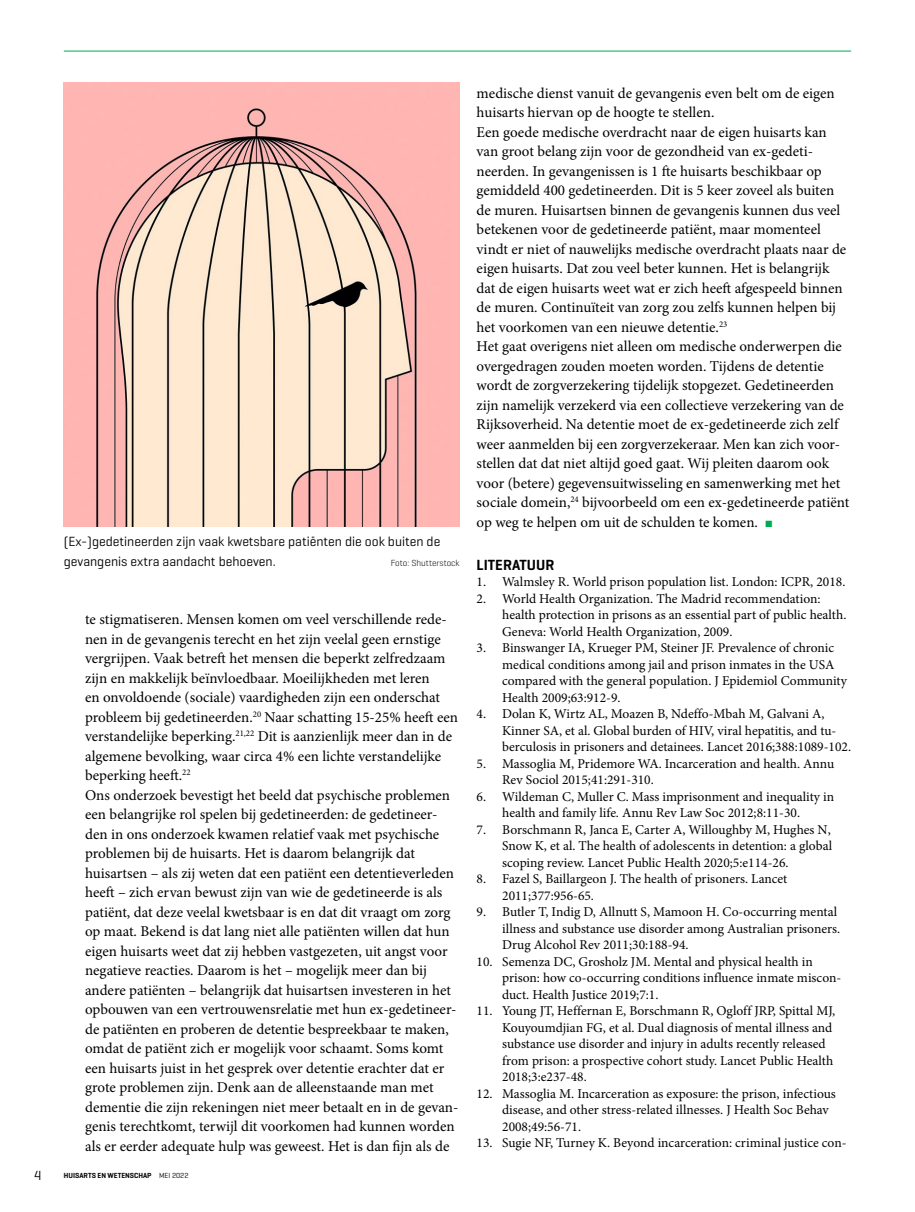
<style>
.page{position:relative;width:915px;height:1212px;background:#fff}
.page>*{position:absolute;margin:0;border:0;box-sizing:border-box;transform-origin:0 0}
.Para_broodtekst{font:15px/19.5px "Minion Pro";color:#000}
.Bibliography_Heading{font:600 15px "Geogrotesque";color:#000}
.t1{font:13.5px/16.5px "Minion Pro";color:#000}
.Image_Caption_figuur{font:13.5px/19.5px "Geogrotesque";color:#000}
.Image_Caption_figuur-2{font:300 9px "Geogrotesque";color:#000}
.t2{font:600 7.5px "Geogrotesque";color:#000}
.t3{font:7.5px "Geogrotesque";color:#000}
.s1{font-weight:400}
.s2{color:#00aa4e}
</style>
<div class="page">
<hr style="left:64px;top:51px;width:786px;height:1px;background:#00aa4e">
<img style="left:64px;top:83px;width:395px;height:444px">
<p class="Image_Caption_figuur" style="left:64px;top:532px;width:378px">(Ex-)gedetineerden zijn vaak kwetsbare patiënten die ook buiten de gevangenis extra aandacht behoeven.</p>
<p class="Image_Caption_figuur-2" style="left:390px;top:557px;width:70px">Foto: Shutterstock</p>
<p class="Para_broodtekst" style="left:85px;top:610px;width:374px">te stigmatiseren. Mensen komen om veel verschillende rede&shy;nen in de gevangenis terecht en het zijn veelal geen ernstige vergrijpen. Vaak betreft het mensen die beperkt zelfredzaam zijn en makkelijk beïnvloedbaar. Moeilijkheden met leren<br>en onvoldoende (sociale) vaardigheden zijn een onderschat probleem bij gedetineerden.<sup>20</sup> Naar schatting 15-25% heeft een verstandelijke beperking.<sup>21,22</sup> Dit is aanzienlijk meer dan in de algemene bevolking, waar circa 4% een lichte verstandelijke beperking heeft.<sup>22</sup></p>
<p class="Para_broodtekst" style="left:85px;top:785px;width:375px">Ons onderzoek bevestigt het beeld dat psychische problemen een belangrijke rol spelen bij gedetineerden: de gedetineer&shy;den in ons onderzoek kwamen relatief vaak met psychische problemen bij de huisarts. Het is daarom belangrijk dat huisartsen – als zij weten dat een patiënt een detentieverleden heeft – zich ervan bewust zijn van wie de gedetineerde is als patiënt, dat deze veelal kwetsbaar is en dat dit vraagt om zorg op maat. Bekend is dat lang niet alle patiënten willen dat hun eigen huisarts weet dat zij hebben vastgezeten, uit angst voor negatieve reacties. Daarom is het – mogelijk meer dan bij andere patiënten – belangrijk dat huisartsen investeren in het opbouwen van een vertrouwensrelatie met hun ex-gedetineer&shy;de patiënten en proberen de detentie bespreekbaar te maken, omdat de patiënt zich er mogelijk voor schaamt. Soms komt een huisarts juist in het gesprek over detentie erachter dat er grote problemen zijn. Denk aan de alleenstaande man met dementie die zijn rekeningen niet meer betaalt en in de gevan&shy;genis terechtkomt, terwijl dit voorkomen had kunnen worden als er eerder adequate hulp was geweest. Het is dan fijn als de</p>
<p class="Image_Caption_figuur" style="left:34px;top:1165px;width:9px">4</p>
<p class="t3" style="left:159px;top:1171px;width:42px">maand 0000</p>
<p class="t2" style="left:64px;top:1171px;width:126px">HUISARTS EN WETENSCHAP <span class="s1">M EI 2022</span></p>
<p class="Para_broodtekst" style="left:476px;top:83px;width:359px">medische dienst vanuit de gevangenis even belt om de eigen huisarts hiervan op de hoogte te stellen.</p>
<p class="Para_broodtekst" style="left:476px;top:122px;width:371px">Een goede medische overdracht naar de eigen huisarts kan van groot belang zijn voor de gezondheid van ex-gedeti&shy;neerden. In gevangenissen is 1 fte huisarts beschikbaar op gemiddeld 400 gedetineerden. Dit is 5 keer zoveel als buiten de muren. Huisartsen binnen de gevangenis kunnen dus veel betekenen voor de gedetineerde patiënt, maar momenteel vindt er niet of nauwelijks medische overdracht plaats naar de eigen huisarts. Dat zou veel beter kunnen. Het is belangrijk dat de eigen huisarts weet wat er zich heeft afgespeeld binnen de muren. Continuïteit van zorg zou zelfs kunnen helpen bij het voorkomen van een nieuwe detentie.<sup>23</sup></p>
<p class="Para_broodtekst" style="left:476px;top:337px;width:374px">Het gaat overigens niet alleen om medische onderwerpen die overgedragen zouden moeten worden. Tijdens de detentie wordt de zorgverzekering tijdelijk stopgezet. Gedetineerden zijn namelijk verzekerd via een collectieve verzekering van de Rijksoverheid. Na detentie moet de ex-gedetineerde zich zelf weer aanmelden bij een zorgverzekeraar. Men kan zich voor&shy;stellen dat dat niet altijd goed gaat. Wij pleiten daarom ook voor (betere) gegevensuitwisseling en samenwerking met het sociale domein,<sup>24</sup> bijvoorbeeld om een ex-gedetineerde patiënt op weg te helpen om uit de schulden te komen. <span class="s2">■</span></p>
<p class="Bibliography_Heading" style="left:476px;top:555px;width:79px">LITERATUUR</p>
<p class="t1" style="left:476px;top:574px;width:370px">1. Walmsley R. World prison population list. London: ICPR, 2018.</p>
<p class="t1" style="left:502px;top:590px;width:345px;text-indent:-26px">2. World Health Organization. The Madrid recommendation: health protection in prisons as an essential part of public health.<br>Geneva: World Health Organization, 2009.</p>
<p class="t1" style="left:502px;top:640px;width:346px;text-indent:-26px">3. Binswanger IA, Krueger PM, Steiner JF. Prevalence of chronic medical conditions among jail and prison inmates in the USA compared with the general population. J Epidemiol Community Health 2009;63:912-9.</p>
<p class="t1" style="left:502px;top:706px;width:350px;text-indent:-26px">4. Dolan K, Wirtz AL, Moazen B, Ndeffo-Mbah M, Galvani A,<br>Kinner SA, et al. Global burden of HIV, viral hepatitis, and tu&shy;berculosis in prisoners and detainees. Lancet 2016;388:1089-102.</p>
<p class="t1" style="left:502px;top:755px;width:333px;text-indent:-26px">5. Massoglia M, Pridemore WA. Incarceration and health. Annu<br>Rev Sociol 2015;41:291-310.</p>
<p class="t1" style="left:502px;top:788px;width:333px;text-indent:-26px">6. Wildeman C, Muller C. Mass imprisonment and inequality in health and family life. Annu Rev Law Soc 2012;8:11-30.</p>
<p class="t1" style="left:502px;top:821px;width:331px;text-align:justify;text-indent:-26px">7. Borschmann R, Janca E, Carter A, Willoughby M, Hughes N, Snow K, et al. The health of adolescents in detention: a global scoping review. Lancet Public Health 2020;5:e114-26.</p>
<p class="t1" style="left:502px;top:871px;width:286px;text-indent:-26px">8. Fazel S, Baillargeon J. The health of prisoners. Lancet<br>2011;377:956-65.</p>
<p class="t1" style="left:502px;top:904px;width:339px;text-indent:-26px">9. Butler T, Indig D, Allnutt S, Mamoon H. Co-occurring mental illness and substance use disorder among Australian prisoners.<br>Drug Alcohol Rev 2011;30:188-94.</p>
<p class="t1" style="left:502px;top:953px;width:340px;text-indent:-26px">10. Semenza DC, Grosholz JM. Mental and physical health in prison: how co-occurring conditions influence inmate miscon&shy;duct. Health Justice 2019;7:1.</p>
<p class="t1" style="left:502px;top:1003px;width:334px;text-indent:-26px">11. Young JT, Heffernan E, Borschmann R, Ogloff JRP, Spittal MJ, Kouyoumdjian FG, et al. Dual diagnosis of mental illness and substance use disorder and injury in adults recently released from prison: a prospective cohort study. Lancet Public Health 2018;3:e237-48.</p>
<p class="t1" style="left:502px;top:1085px;width:335px;text-indent:-26px">12. Massoglia M. Incarceration as exposure: the prison, infectious disease, and other stress-related illnesses. J Health Soc Behav<br>2008;49:56-71.</p>
<p class="t1" style="left:476px;top:1135px;width:371px">13. Sugie NF, Turney K. Beyond incarceration: criminal justice con-</p>
</div>
